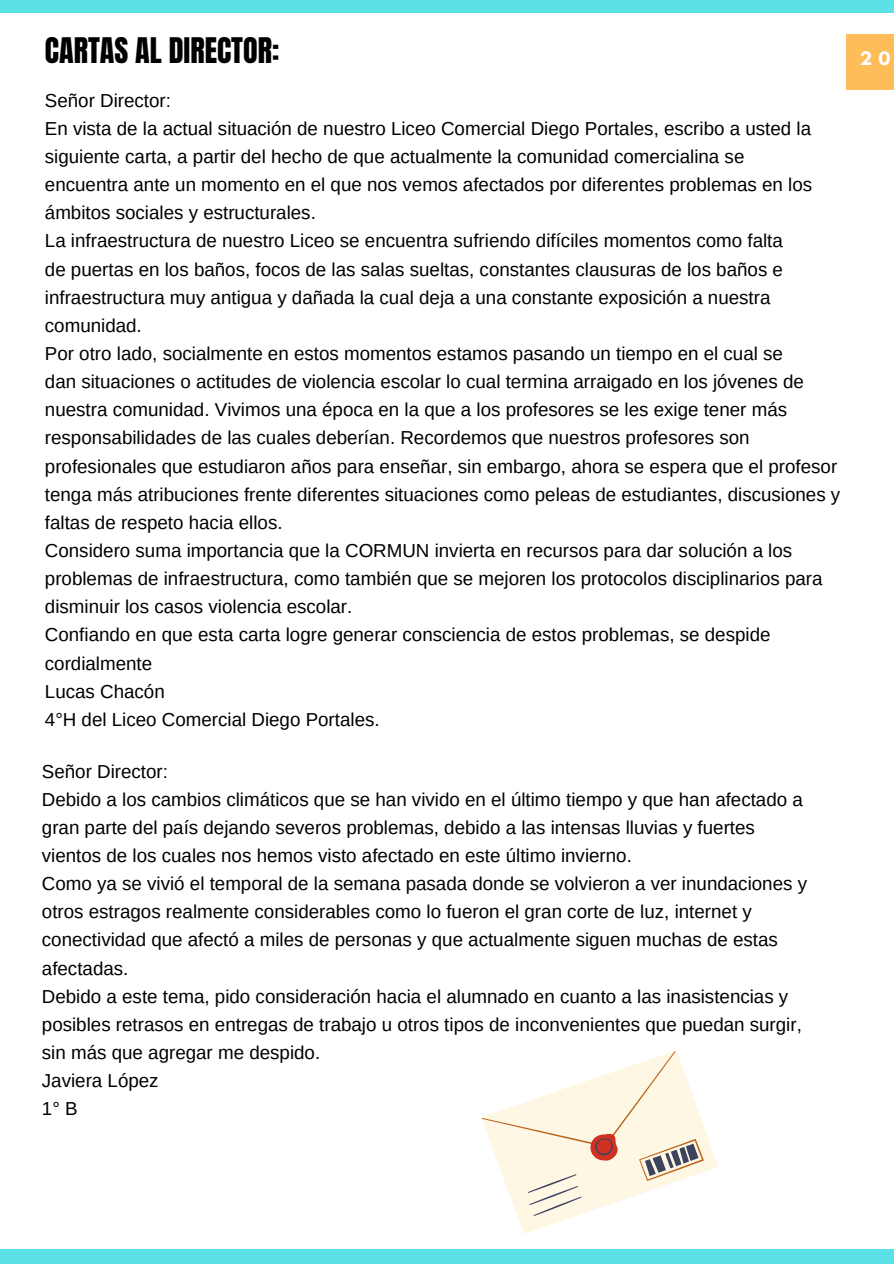
<style>
.page{position:relative;width:894px;height:1264px;background:#fff}
.page>*{position:absolute;margin:0;border:0;box-sizing:border-box;transform-origin:0 0}
.t1{font:30px "Anton";color:#000}
.t2{font:18.75px/28.2px "Arimo";color:#000}
.t3{font:700 16.5px "League Spartan";color:#fff}
</style>
<div class="page">
<div style="left:0;top:0;width:893px;height:12px;background:#5ce1e6"></div>
<div style="left:0;top:1249px;width:893px;height:14px;background:#5ce1e6"></div>
<div style="left:846px;top:34px;width:47px;height:55px;background:#ffbd59"></div>
<svg style="left:481px;top:1050px;width:237px;height:183px"></svg>
<p class="t1" style="left:45px;top:29px;width:236px">CARTAS AL DIRECTOR:</p>
<p class="t2" style="left:45px;top:86px;width:127px">Señor Director:</p>
<p class="t2" style="left:45px;top:114px;width:767px">En vista de la actual situación de nuestro Liceo Comercial Diego Portales, escribo a usted la</p>
<p class="t2" style="left:45px;top:142px;width:700px">siguiente carta, a partir del hecho de que actualmente la comunidad comercialina se</p>
<p class="t2" style="left:45px;top:170px;width:768px">encuentra ante un momento en el que nos vemos afectados por diferentes problemas en los</p>
<p class="t2" style="left:45px;top:199px;width:272px">ámbitos sociales y estructurales.</p>
<p class="t2" style="left:45px;top:227px;width:739px">La infraestructura de nuestro Liceo se encuentra sufriendo difíciles momentos como falta</p>
<p class="t2" style="left:45px;top:255px;width:739px">de puertas en los baños, focos de las salas sueltas, constantes clausuras de los baños e</p>
<p class="t2" style="left:45px;top:283px;width:727px">infraestructura muy antigua y dañada la cual deja a una constante exposición a nuestra</p>
<p class="t2" style="left:45px;top:311px;width:98px">comunidad.</p>
<p class="t2" style="left:45px;top:339px;width:739px">Por otro lado, socialmente en estos momentos estamos pasando un tiempo en el cual se</p>
<p class="t2" style="left:45px;top:367px;width:796px">dan situaciones o actitudes de violencia escolar lo cual termina arraigado en los jóvenes de nuestra comunidad. Vivimos una época en la que a los profesores se les exige tener más responsabilidades de las cuales deberían. Recordemos que nuestros profesores son profesionales que estudiaron años para enseñar, sin embargo, ahora se espera que el profesor tenga más atribuciones frente diferentes situaciones como peleas de estudiantes, discusiones y faltas de respeto hacia ellos.</p>
<p class="t2" style="left:45px;top:536px;width:748px">Considero suma importancia que la CORMUN invierta en recursos para dar solución a los</p>
<p class="t2" style="left:45px;top:564px;width:778px">problemas de infraestructura, como también que se mejoren los protocolos disciplinarios para disminuir los casos violencia escolar.</p>
<p class="t2" style="left:45px;top:620px;width:727px">Confiando en que esta carta logre generar consciencia de estos problemas, se despide</p>
<p class="t2" style="left:45px;top:649px;width:109px">cordialmente</p>
<p class="t2" style="left:45px;top:677px;width:121px">Lucas Chacón</p>
<p class="t2" style="left:45px;top:705px;width:336px">4°H del Liceo Comercial Diego Portales.</p>
<p class="t2" style="left:42px;top:757px;width:127px">Señor Director:</p>
<p class="t2" style="left:42px;top:785px;width:762px">Debido a los cambios climáticos que se han vivido en el último tiempo y que han afectado a</p>
<p class="t2" style="left:42px;top:813px;width:714px">gran parte del país dejando severos problemas, debido a las intensas lluvias y fuertes</p>
<p class="t2" style="left:42px;top:841px;width:591px">vientos de los cuales nos hemos visto afectado en este último invierno.</p>
<p class="t2" style="left:42px;top:869px;width:766px">Como ya se vivió el temporal de la semana pasada donde se volvieron a ver inundaciones y</p>
<p class="t2" style="left:42px;top:897px;width:711px">otros estragos realmente considerables como lo fueron el gran corte de luz, internet y</p>
<p class="t2" style="left:42px;top:925px;width:737px">conectividad que afectó a miles de personas y que actualmente siguen muchas de estas</p>
<p class="t2" style="left:42px;top:954px;width:88px">afectadas.</p>
<p class="t2" style="left:42px;top:982px;width:747px">Debido a este tema, pido consideración hacia el alumnado en cuanto a las inasistencias y</p>
<p class="t2" style="left:42px;top:1010px;width:761px">posibles retrasos en entregas de trabajo u otros tipos de inconvenientes que puedan surgir,</p>
<p class="t2" style="left:42px;top:1038px;width:280px">sin más que agregar me despido.</p>
<p class="t2" style="left:42px;top:1066px;width:118px">Javiera López</p>
<p class="t2" style="left:42px;top:1094px;width:37px">1° B</p>
<h1 class="t3" style="left:859px;top:51px;width:32px">2 0</h1>
</div>
